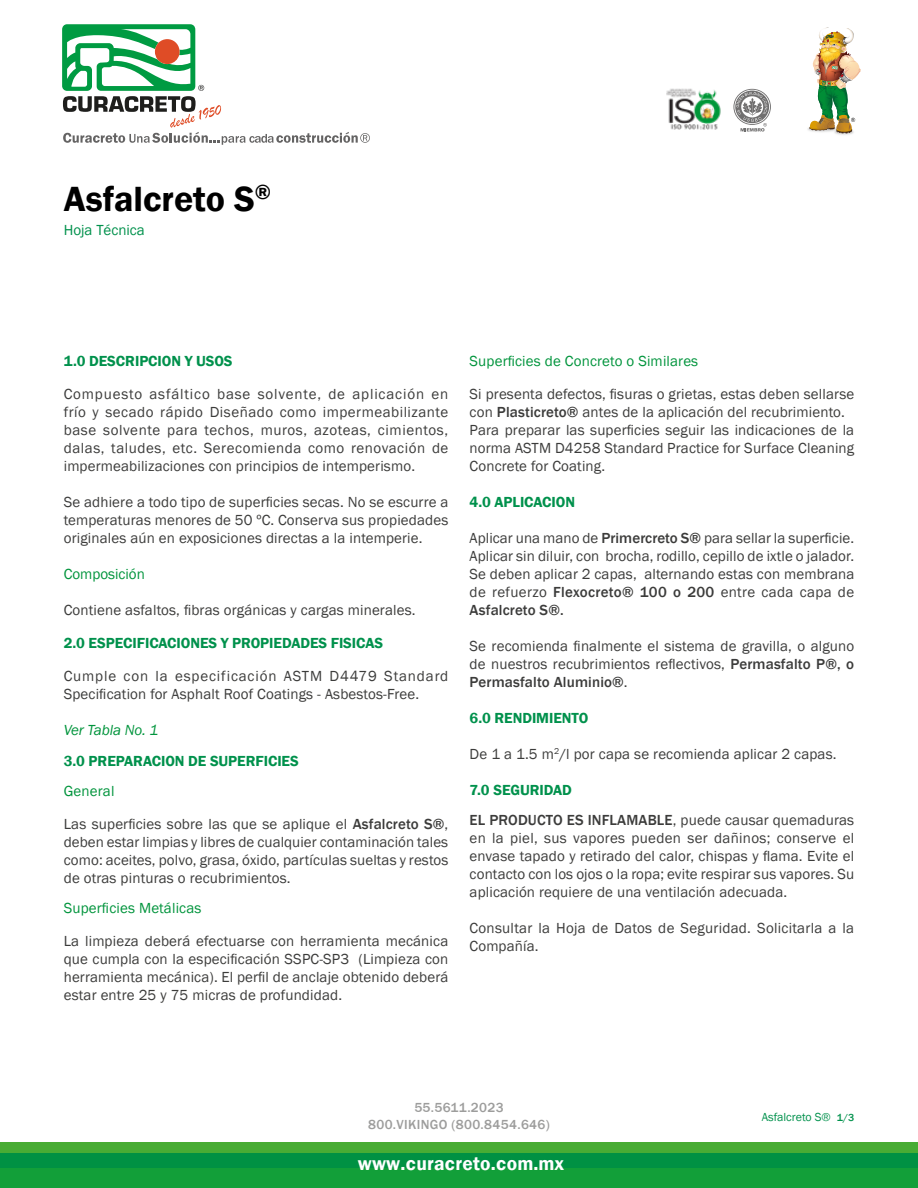
<style>
.page{position:relative;width:918px;height:1188px;background:#fff}
.page>*{position:absolute;margin:0;border:0;box-sizing:border-box;transform-origin:0 0}
.t1{font:600 36px "Franklin Gothic";color:#000}
.t2{font:600 19.5px "Franklin Gothic";letter-spacing:.01em;color:#fff}
.t3{font:15px/18px "Franklin Gothic";letter-spacing:.01em;color:#3c3c3b;text-align:justify}
.t4{font:600 15px "Franklin Gothic";letter-spacing:-.005em;color:#00914c}
.t5{font:15px "Franklin Gothic";letter-spacing:.01em;color:#00943c}
.t6{font:500 15px/30px "Franklin Gothic";letter-spacing:.01em;color:#3c3c3b}
.t7{font:italic 15px "Franklin Gothic";letter-spacing:-.005em;color:#00943c}
.t8{font:15px "Franklin Gothic";color:#00914c}
.t9{font:500 13.5px/16.2px "Franklin Gothic";letter-spacing:.025em;color:#9d9d9c;text-align:center}
.t10{font:12px "Franklin Gothic";color:#00914c}
.s1{font-weight:500}
.s2{font-weight:600;color:#00914c}
.s3{font-weight:400}
.s4{font-weight:500;font-size:10.5px}
</style>
<div class="page">
<img style="left:843px;top:133px;width:10px;height:2px">
<img style="left:807px;top:128px;width:36px;height:7px">
<svg style="left:62px;top:24px;width:308px;height:121px"></svg>
<img style="left:809px;top:27px;width:52px;height:106px">
<img style="left:666px;top:88px;width:55px;height:42px">
<svg style="left:733px;top:89px;width:38px;height:43px"></svg>
<div style="left:0;top:1168px;width:918px;height:20px;background:#129f39"></div>
<div style="left:0;top:1153px;width:918px;height:15px;background:#009143"></div>
<div style="left:0;top:1143px;width:918px;height:10px;background:#48ac34"></div>
<h1 class="t1" style="left:64px;top:177px;width:209px">Asfalcreto S<sup>®</sup></h1>
<p class="t8" style="left:64px;top:221px;width:83px">Hoja Técnica</p>
<p class="t4" style="left:64px;top:352px;width:170px">1.0 DESCRIPCION Y USOS</p>
<p class="t3" style="left:64px;top:385px;width:386px">Compuesto asfáltico base solvente, de aplicación en frío y secado rápido Diseñado como impermeabilizante base solvente para techos, muros, azoteas, cimientos, dalas, taludes, etc. Serecomienda como renovación de impermeabilizaciones con principios de intemperismo.</p>
<p class="t3" style="left:64px;top:493px;width:386px">Se adhiere a todo tipo de superficies secas. No se escurre a temperaturas menores de 50 ºC. Conserva sus propiedades originales aún en exposiciones directas a la intemperie.</p>
<p class="t5" style="left:64px;top:565px;width:83px">Composición</p>
<p class="t3" style="left:64px;top:601px;width:353px">Contiene asfaltos, fibras orgánicas y cargas minerales.</p>
<p class="t4" style="left:64px;top:634px;width:321px">2.0 ESPECIFICACIONES Y PROPIEDADES FISICAS</p>
<p class="t3" style="left:64px;top:667px;width:386px">Cumple con la especificación ASTM D4479 Standard<br>Specification for Asphalt Roof Coatings - Asbestos-Free.</p>
<p class="t7" style="left:64px;top:721px;width:96px">Ver Tabla No. 1</p>
<p class="t4" style="left:64px;top:752px;width:237px">3.0 PREPARACION DE SUPERFICIES</p>
<p class="t5" style="left:64px;top:782px;width:52px">General</p>
<p class="t3" style="left:64px;top:816px;width:386px">Las superficies sobre las que se aplique el <span class="s1">Asfalcreto S®</span>, deben estar limpias y libres de cualquier contaminación tales como: aceites, polvo, grasa, óxido, partículas sueltas y restos de otras pinturas o recubrimientos.</p>
<p class="t5" style="left:64px;top:899px;width:139px">Superficies Metálicas</p>
<p class="t3" style="left:64px;top:933px;width:386px">La limpieza deberá efectuarse con herramienta mecánica que cumpla con la especificación SSPC-SP3 (Limpieza con herramienta mecánica). El perfil de anclaje obtenido deberá estar entre 25 y 75 micras de profundidad.</p>
<p class="t5" style="left:470px;top:352px;width:230px">Superficies de Concreto o Similares</p>
<p class="t3" style="left:470px;top:385px;width:386px;text-align:left">Si presenta defectos, fisuras o grietas, estas deben sellarse con <span class="s1">Plasticreto®</span> antes de la aplicación del recubrimiento.<br>Para preparar las superficies seguir las indicaciones de la norma ASTM D4258 Standard Practice for Surface Cleaning Concrete for Coating.</p>
<p class="t4" style="left:470px;top:493px;width:107px">4.0 APLICACION</p>
<p class="t3" style="left:470px;top:529px;width:386px">Aplicar una mano de <span class="s1">Primercreto S®</span> para sellar la superficie.<br>Aplicar sin diluir, con brocha, rodillo, cepillo de ixtle o jalador.<br>Se deben aplicar 2 capas, alternando estas con membrana de refuerzo <span class="s1">Flexocreto® 100 o 200</span> entre cada capa de <span class="s1">Asfalcreto S®.</span></p>
<p class="t3" style="left:470px;top:637px;width:386px">Se recomienda finalmente el sistema de gravilla, o alguno de nuestros recubrimientos reflectivos, <span class="s1">Permasfalto P®, o Permasfalto Aluminio®</span>.</p>
<p class="t4" style="left:470px;top:709px;width:120px">6.0 RENDIMIENTO</p>
<p class="t3" style="left:470px;top:745px;width:368px">De 1 a 1.5 m<sup>2</sup>/l por capa se recomienda aplicar 2 capas.</p>
<p class="t6" style="left:470px;top:775px;width:386px"><span class="s2">7.0 SEGURIDAD<br></span>EL PRODUCTO ES INFLAMABLE<span class="s3">, puede causar quemaduras</span></p>
<p class="t3" style="left:470px;top:829px;width:386px">en la piel, sus vapores pueden ser dañinos; conserve el envase tapado y retirado del calor, chispas y flama. Evite el contacto con los ojos o la ropa; evite respirar sus vapores. Su aplicación requiere de una ventilación adecuada.</p>
<p class="t3" style="left:470px;top:919px;width:386px">Consultar la Hoja de Datos de Seguridad. Solicitarla a la<br>Compañía.</p>
<p class="t9" style="left:368px;top:1100px;width:183px">55.5611.2023<br>800.VIKINGO (800.8454.646)</p>
<h2 class="t2" style="left:358px;top:1152px;width:208px">www.curacreto.com.mx</h2>
<p class="t10" style="left:762px;top:1110px;width:94px">Asfalcreto S® <span class="s4">1/3</span></p>
</div>
